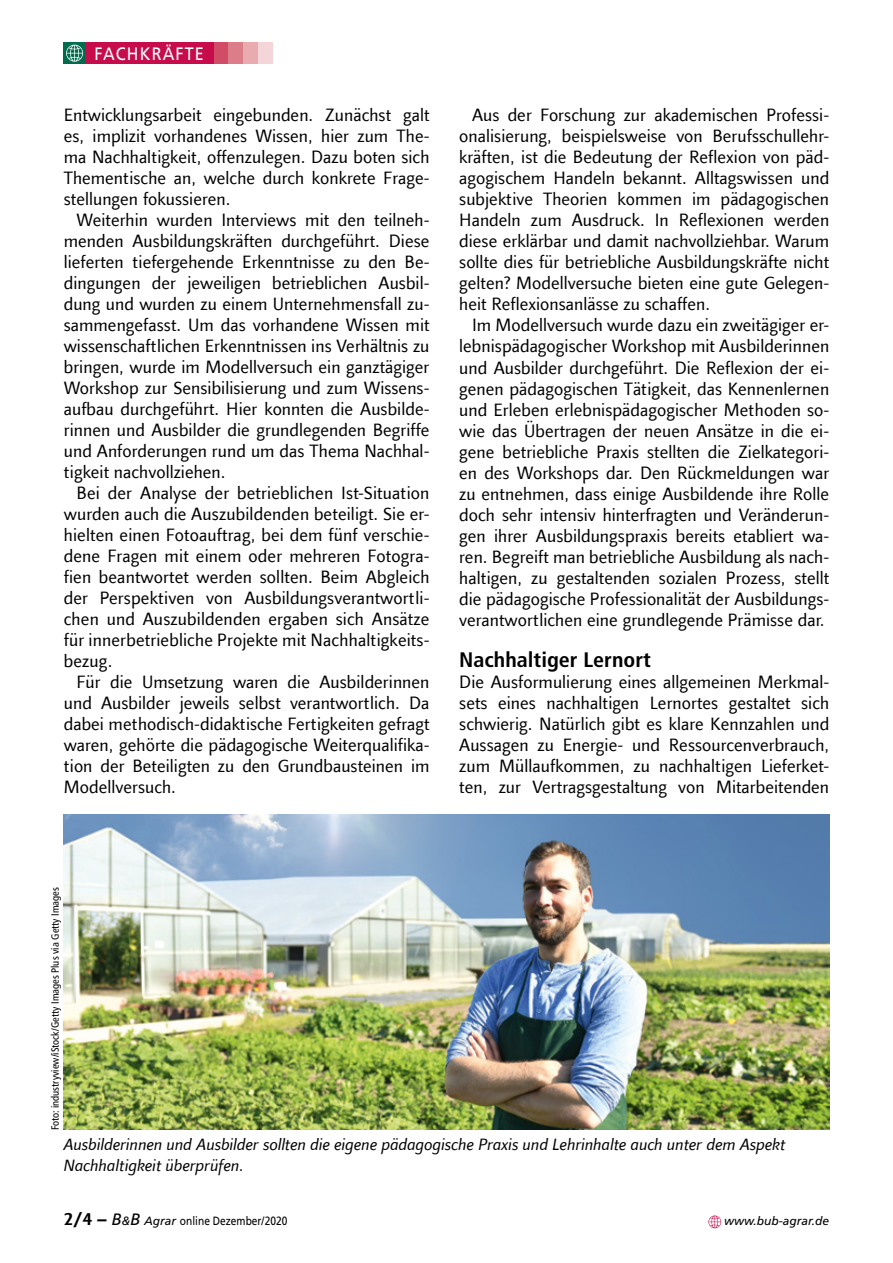
<style>
.page{position:relative;width:893px;height:1263px;background:#fff}
.page>*{position:absolute;margin:0;border:0;box-sizing:border-box;transform-origin:0 0}
.t1{font:700 condensed 21px "Frutiger";color:#000;scale:1.05 1}
.t2{font:18px/21px "Finnegan LT Com";letter-spacing:.005em;color:#000;text-align:justify}
.t3{font:18px "Frutiger";letter-spacing:.07em;color:#fff;scale:.9 1}
.t4{font:italic 16.5px/21px "Finnegan LT Com";color:#000}
.t5{font:12px "Frutiger";color:#000;scale:.85 1}
.t6{font:italic 12px "Frutiger";color:#000}
.t7{font:condensed 10.5px "Frutiger LT Std";color:#000}
.s1{font-family:"Finnegan LT Com";font-weight:700;font-size:18px}
.s2{font-style:italic;font-size:16.5px}
.s3{font-style:italic}
</style>
<div class="page">
<img style="left:64px;top:814px;width:765px;height:316px">
<svg style="left:708px;top:1215px;width:13px;height:13px"></svg>
<div style="left:64px;top:43px;width:21px;height:21px;background:#006c4d"></div>
<svg style="left:66px;top:45px;width:17px;height:17px"></svg>
<div style="left:182px;top:43px;width:91px;height:21px;background:#f4d6d8"></div>
<div style="left:182px;top:43px;width:76px;height:21px;background:#e8abb0"></div>
<div style="left:182px;top:43px;width:61px;height:21px;background:#dc7e8a"></div>
<div style="left:182px;top:43px;width:46px;height:21px;background:#d14d67"></div>
<div style="left:85px;top:43px;width:128px;height:21px;background:#c60c4b"></div>
<p class="t3" style="left:94px;top:43px;width:123px">FACHKRÄFTE</p>
<p class="t2" style="left:64px;top:105px;width:367px">Entwicklungsarbeit eingebunden. Zunächst galt es, implizit vorhandenes Wissen, hier zum The&shy;ma Nachhaltigkeit, offenzulegen. Dazu boten sich Thementische an, welche durch konkrete Frage&shy;stellungen fokussieren.</p>
<p class="t2" style="left:64px;top:210px;width:367px;text-indent:13px">Weiterhin wurden Interviews mit den teilneh&shy;menden Ausbildungskräften durchgeführt. Diese lieferten tiefergehende Erkenntnisse zu den Be&shy;dingungen der jeweiligen betrieblichen Ausbil&shy;dung und wurden zu einem Unternehmensfall zu&shy;sammengefasst. Um das vorhandene Wissen mit wissenschaftlichen Erkenntnissen ins Verhältnis zu bringen, wurde im Modellversuch ein ganztägiger Workshop zur Sensibilisierung und zum Wissens&shy;aufbau durchgeführt. Hier konnten die Ausbilde&shy;rinnen und Ausbilder die grundlegenden Begriffe und Anforderungen rund um das Thema Nachhal&shy;tigkeit nachvollziehen.</p>
<p class="t2" style="left:64px;top:483px;width:367px;text-indent:13px">Bei der Analyse der betrieblichen Ist-Situation wurden auch die Auszubildenden beteiligt. Sie er&shy;hielten einen Fotoauftrag, bei dem fünf verschie&shy;dene Fragen mit einem oder mehreren Fotogra&shy;fien beantwortet werden sollten. Beim Abgleich der Perspektiven von Ausbildungsverantwortli&shy;chen und Auszubildenden ergaben sich Ansätze für innerbetriebliche Projekte mit Nachhaltigkeits&shy;bezug.</p>
<p class="t2" style="left:64px;top:672px;width:367px;text-indent:13px">Für die Umsetzung waren die Ausbilderinnen und Ausbilder jeweils selbst verantwortlich. Da dabei methodisch-didaktische Fertigkeiten gefragt waren, gehörte die pädagogische Weiterqualifika&shy;tion der Beteiligten zu den Grundbausteinen im Modellversuch.</p>
<p class="t2" style="left:459px;top:105px;width:371px;text-indent:13px">Aus der Forschung zur akademischen Professi&shy;onalisierung, beispielsweise von Berufsschullehr&shy;kräften, ist die Bedeutung der Reflexion von päd&shy;agogischem Handeln bekannt. Alltagswissen und subjektive Theorien kommen im pädagogischen Handeln zum Ausdruck. In Reflexionen werden diese erklärbar und damit nachvollziehbar. Warum sollte dies für betriebliche Ausbildungskräfte nicht gelten? Modellversuche bieten eine gute Gelegen&shy;heit Reflexionsanlässe zu schaffen.</p>
<p class="t2" style="left:459px;top:315px;width:371px;text-indent:13px">Im Modellversuch wurde dazu ein zweitägiger er&shy;lebnispädagogischer Workshop mit Ausbilderinnen und Ausbilder durchgeführt. Die Reflexion der ei&shy;genen pädagogischen Tätigkeit, das Kennenlernen und Erleben erlebnispädagogischer Methoden so&shy;wie das Übertragen der neuen Ansätze in die ei&shy;gene betriebliche Praxis stellten die Zielkategori&shy;en des Workshops dar. Den Rückmeldungen war zu entnehmen, dass einige Ausbildende ihre Rolle doch sehr intensiv hinterfragten und Veränderun&shy;gen ihrer Ausbildungspraxis bereits etabliert wa&shy;ren. Begreift man betriebliche Ausbildung als nach&shy;haltigen, zu gestaltenden sozialen Prozess, stellt die pädagogische Professionalität der Ausbildungs&shy;verantwortlichen eine grundlegende Prämisse dar.</p>
<p class="t1" style="left:459px;top:647px;width:184px">Nachhaltiger Lernort</p>
<p class="t2" style="left:459px;top:672px;width:371px">Die Ausformulierung eines allgemeinen Merkmal&shy;sets eines nachhaltigen Lernortes gestaltet sich schwierig. Natürlich gibt es klare Kennzahlen und Aussagen zu Energie- und Ressourcenverbrauch, zum Müllaufkommen, zu nachhaltigen Lieferket&shy;ten, zur Vertragsgestaltung von Mitarbeitenden</p>
<p class="t7" style="left:49px;top:1130px;width:244px;rotate:-90deg">Foto: industryview/iStock/Getty Images Plus via Getty Images</p>
<p class="t4" style="left:64px;top:1134px;width:723px">Ausbilderinnen und Ausbilder sollten die eigene pädagogische Praxis und Lehrinhalte auch unter dem Aspekt<br>Nachhaltigkeit überprüfen.</p>
<p class="t5" style="left:64px;top:1214px;width:265px"><span class="s1">2/4 –</span> <span class="s2">B</span><span class="s3">&amp;</span><span class="s2">B</span> <span class="s3">Agrar</span> online Dezember/2020</p>
<p class="t6" style="left:724px;top:1214px;width:106px">www.bub-agrar.de</p>
</div>
